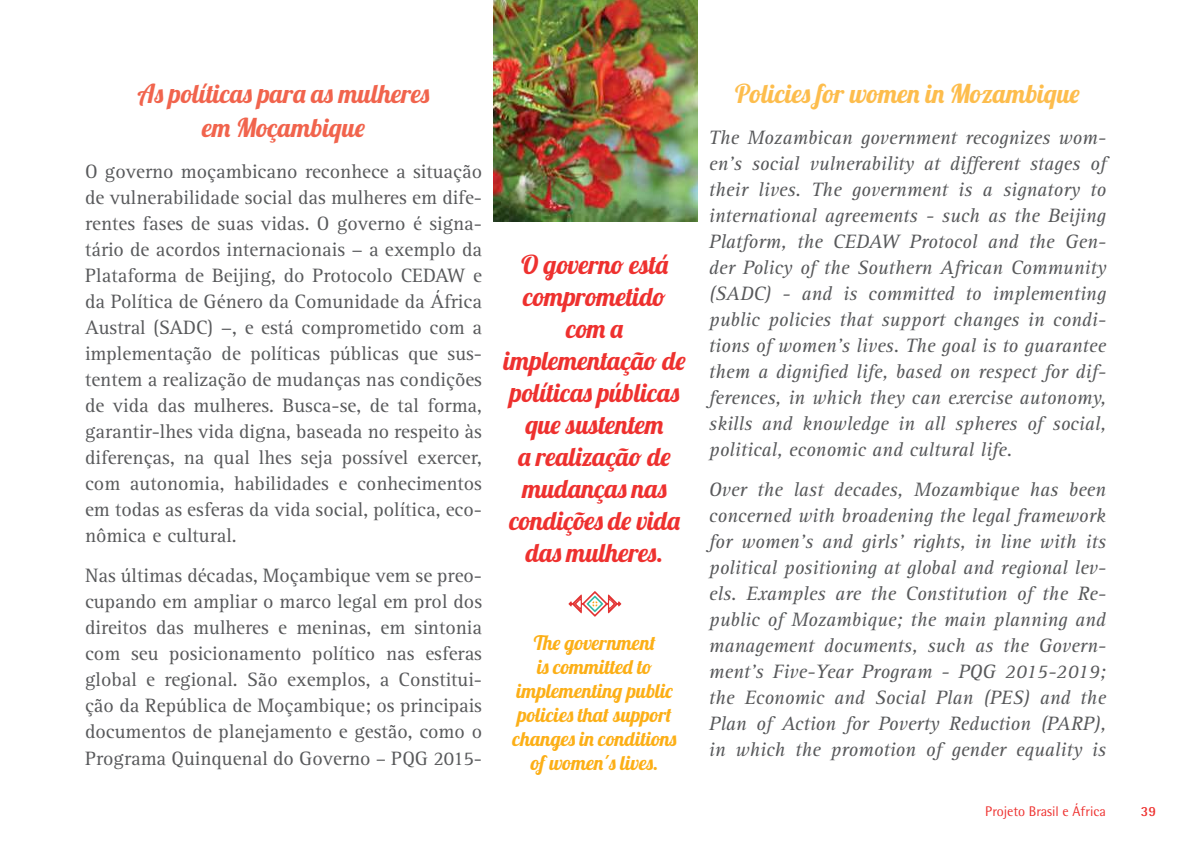
<style>
.page{position:relative;width:1191px;height:851px;background:#fff}
.page>*{position:absolute;margin:0;border:0;box-sizing:border-box;transform-origin:0 0}
.t1{font:26px/32px "Lobster 1.4";letter-spacing:.015em;color:#ee312f;text-align:center}
.t2{font:26px/34px "Lobster 1.4";color:#f1644d;text-align:center}
.t3{font:26px "Lobster 1.4";color:#fdbd4d}
.t4{font:20px/26px "Rotis Serif 56 Italic";color:#58595b;text-align:justify}
.t5{font:20px/26px "Rotis Serif 55";color:#58595b;text-align:justify}
.t6{font:20px/24px "Lobster 1.4";letter-spacing:.01em;color:#fcaf17;text-align:center}
.t7{font:14px "Rotis Semi Sans 55";color:#ee312f}
.t8{font:14px "Rotis Semi Sans 65 Bold";color:#ee312f}
</style>
<div class="page">
<img style="left:493px;top:0;width:204px;height:221px">
<svg style="left:568px;top:591px;width:53px;height:25px"></svg>
<h1 class="t2" style="left:138px;top:76px;width:293px">As políticas para as mulheres em Moçambique</h1>
<p class="t5" style="left:85px;top:158px;width:398px">O governo moçambicano reconhece a situação de vulnerabilidade social das mulheres em dife&shy;rentes fases de suas vidas. O governo é signa&shy;tário de acordos internacionais − a exemplo da Plataforma de Beijing, do Protocolo CEDAW e da Política de Género da Comunidade da África Austral (SADC) −, e está comprometido com a implementação de políticas públicas que sus&shy;tentem a realização de mudanças nas condições de vida das mulheres. Busca-se, de tal forma, garantir-lhes vida digna, baseada no respeito às diferenças, na qual lhes seja possível exercer, com autonomia, habilidades e conhecimentos em todas as esferas da vida social, política, eco&shy;nômica e cultural.</p>
<p class="t5" style="left:85px;top:563px;width:398px">Nas últimas décadas, Moçambique vem se preo&shy;cupando em ampliar o marco legal em prol dos direitos das mulheres e meninas, em sintonia com seu posicionamento político nas esferas global e regional. São exemplos, a Constitui&shy;ção da República de Moçambique; os principais documentos de planejamento e gestão, como o Programa Quinquenal do Governo – PQG 2015-</p>
<h1 class="t1" style="left:503px;top:248px;width:184px">O governo está comprometido com a implementação de políticas públicas que sustentem<br>a realização de mudanças nas condições de vida das mulheres.</h1>
<p class="t6" style="left:512px;top:630px;width:165px">The government<br>is committed to implementing public policies that support changes in conditions of women´s lives.</p>
<h1 class="t3" style="left:735px;top:77px;width:346px">Policies for women in Mozambique</h1>
<p class="t4" style="left:709px;top:124px;width:398px">The Mozambican government recognizes wom&shy;en’s social vulnerability at different stages of their lives. The government is a signatory to international agreements - such as the Beijing Platform, the CEDAW Protocol and the Gen&shy;der Policy of the Southern African Community (SADC) - and is committed to implementing public policies that support changes in condi&shy;tions of women’s lives. The goal is to guarantee them a dignified life, based on respect for dif&shy;ferences, in which they can exercise autonomy, skills and knowledge in all spheres of social, political, economic and cultural life.</p>
<p class="t4" style="left:709px;top:477px;width:398px">Over the last decades, Mozambique has been concerned with broadening the legal framework for women’s and girls’ rights, in line with its political positioning at global and regional lev&shy;els. Examples are the Constitution of the Re&shy;public of Mozambique; the main planning and management documents, such as the Govern&shy;ment’s Five-Year Program - PQG 2015-2019; the Economic and Social Plan (PES) and the Plan of Action for Poverty Reduction (PARP), in which the promotion of gender equality is</p>
<p class="t7" style="left:985px;top:803px;width:122px">Projeto Brasil e África</p>
<p class="t8" style="left:1141px;top:802px;width:17px">39</p>
</div>
